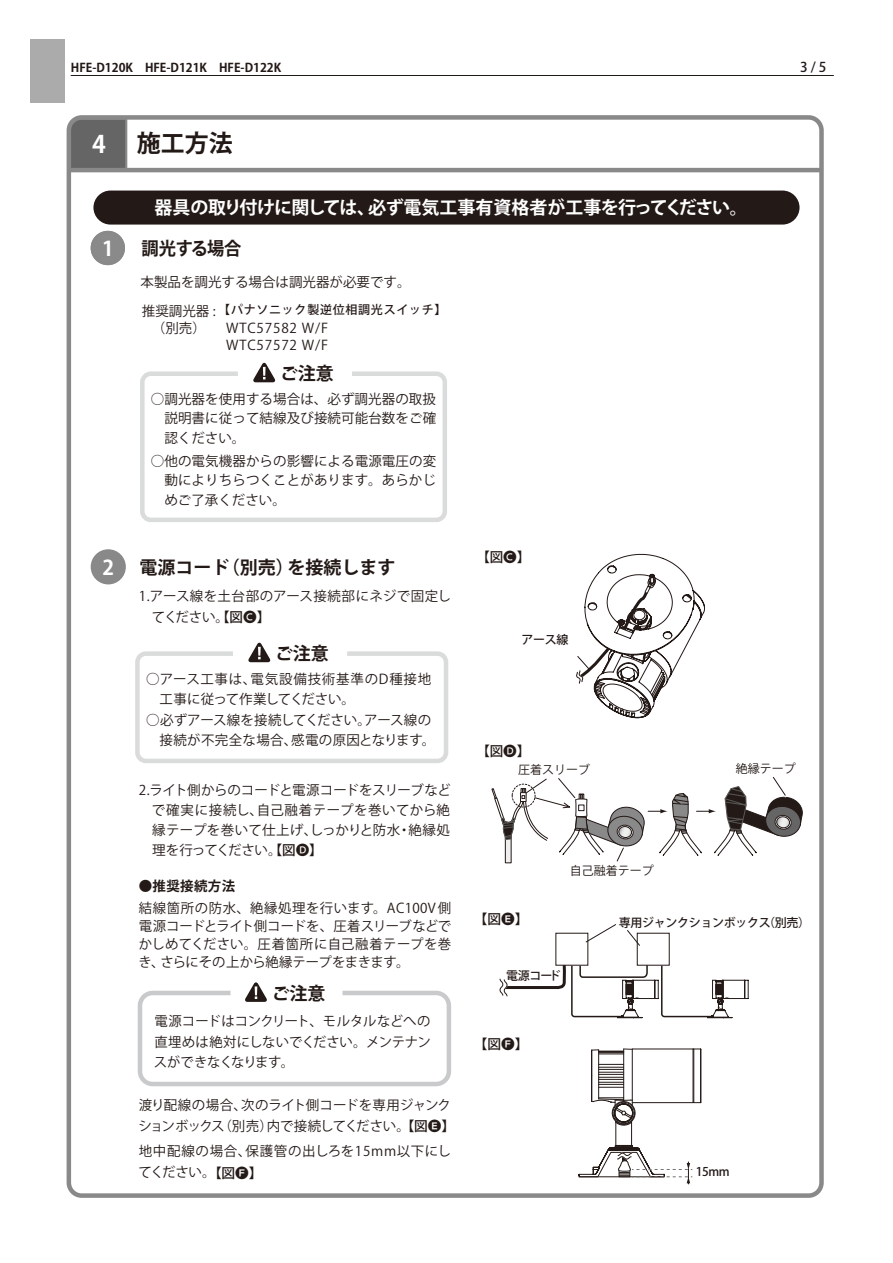
<style>
.page{position:relative;width:893px;height:1263px;background:#fff}
.page>*{position:absolute;margin:0;border:0;box-sizing:border-box;transform-origin:0 0}
.t1{font:700 24px "Koz Go Pro";color:#231916}
.t2{font:700 24px "Koz Go Pro";color:#fff}
.t3{font:700 20.25px "Koz Go Pro";color:#fff}
.t4{font:700 18px "Koz Go Pro";letter-spacing:-.02em;color:#fff}
.t5{font:700 18px "Koz Go Pro";color:#231916}
.t6{font:700 18px "Koz Go Pro";color:#231916;scale:.96 1}
.t7{font:13.5px/20.2px "Koz Go Pro";letter-spacing:.005em;color:#231916;text-align:justify}
.t8{font:13.5px/21px "Koz Go Pro";letter-spacing:-.025em;color:#231916}
.t9{font:13.5px/20.2px "Koz Go Pro";letter-spacing:.03em;color:#231916}
.t10{font:13.5px/20.2px "Koz Go Pro";letter-spacing:.025em;color:#231916}
.t11{font:13.5px/21px "Koz Go Pro";letter-spacing:.05em;color:#231916}
.t12{font:13.5px/17px "Koz Go Pro";letter-spacing:.06em;color:#231916}
.t13{font:500 13.5px "Koz Go Pr 6 N";color:#231916}
.t14{font:500 13.5px "Koz Go Pro";color:#231916}
.t15{font:700 13.5px "Koz Go Pro";letter-spacing:.025em;color:#231916}
.t16{font:500 12px "Koz Go Pro";letter-spacing:-.03em;color:#231916}
.t17{font:700 12px "Koz Go Pro";color:#231916}
.t18{font:12px "Koz Go Pro";color:#231916}
.t19{font:500 12px "Koz Go Pro";letter-spacing:.06em;color:#231916}
.s1{font-weight:500}
.s2{font-family:"Koz Go Pr 6 N"}
.s3{font-family:"Koz Go Pr 6 N";font-weight:400}
</style>
<div class="page">
<div style="left:30px;top:39px;width:34px;height:64px;background:#ababac"></div>
<hr style="left:71px;top:75px;width:763px;height:1px;background:#231916">
<div style="left:72px;top:120px;width:56px;height:48px;background:#666565"></div>
<div style="left:67px;top:115px;width:757px;height:1083px;border:4px solid #898989;border-radius:13px"></div>
<hr style="left:69px;top:168px;width:752px;height:4px;background:#898989">
<div style="left:91px;top:549px;width:35px;height:35px;background:#898989;border-radius:50%"></div>
<svg style="left:245px;top:982px;width:22px;height:20px"></svg>
<div style="left:138px;top:991px;width:313px;height:95px;border:4px solid #c9cacb;border-radius:13px"></div>
<div style="left:93px;top:191px;width:706px;height:34px;background:#231916;border-radius:17px"></div>
<svg style="left:248px;top:642px;width:23px;height:20px"></svg>
<div style="left:135px;top:651px;width:313px;height:112px;border:4px solid #dadbdb;border-radius:9px"></div>
<div style="left:505px;top:829px;width:6px;height:34px;border:1px solid #231916"></div>
<svg style="left:491px;top:777px;width:312px;height:84px"></svg>
<div style="left:92px;top:232px;width:32px;height:32px;background:#8a8a8a;border-radius:50%"></div>
<div style="left:91px;top:231px;width:34px;height:34px;border:2px solid #898989;border-radius:50%"></div>
<svg style="left:253px;top:362px;width:23px;height:20px"></svg>
<div style="left:140px;top:371px;width:307px;height:151px;border:4px solid #dadbdb;border-radius:9px"></div>
<svg style="left:627px;top:930px;width:13px;height:16px"></svg>
<svg style="left:585px;top:924px;width:31px;height:18px"></svg>
<div style="left:637px;top:933px;width:32px;height:32px;border:1px solid #231916"></div>
<svg style="left:499px;top:962px;width:250px;height:56px"></svg>
<svg style="left:576px;top:554px;width:129px;height:164px"></svg>
<hr style="left:701px;top:1049px;width:1px;height:53px;background:#231916">
<svg style="left:579px;top:1048px;width:122px;height:136px"></svg>
<p class="t17" style="left:71px;top:60px;width:212px">HFE-D120K　HFE-D121K　HFE-D122K</p>
<p class="t14" style="left:800px;top:59px;width:28px">3 / 5</p>
<h1 class="t2" style="left:92px;top:129px;width:15px">4</h1>
<h1 class="t1" style="left:137px;top:128px;width:98px">施工方法</h1>
<h3 class="t4" style="left:155px;top:196px;width:595px">器具の取り付けに関しては、必ず電気工事有資格者が工事を行ってください。</h3>
<h2 class="t3" style="left:102px;top:235px;width:13px">1</h2>
<h3 class="t6" style="left:142px;top:236px;width:106px">調光する場合</h3>
<p class="t7" style="left:141px;top:269px;width:271px;line-height:28.2px">本製品を調光する場合は調光器が必要です。推奨調光器 :</p>
<p class="t7" style="left:152px;top:318px;width:55px">（別売）</p>
<p class="t12" style="left:226px;top:320px;width:103px">WTC57582 W/F<br>WTC57572 W/F</p>
<p class="t19" style="left:218px;top:302px;width:230px">【パナソニック製逆位相調光スイッチ】</p>
<h3 class="t5" style="left:280px;top:362px;width:55px">ご注意</h3>
<h2 class="t3" style="left:102px;top:554px;width:13px">2</h2>
<p class="t7" style="left:164px;top:390px;width:273px;line-height:19.2px;text-indent:-14px">○調光器を使用する場合は、必ず調光器の取扱説明書に従って結線及び接続可能台数をご確認ください。</p>
<p class="t7" style="left:164px;top:452px;width:273px;line-height:19.2px;text-indent:-14px">○他の電気機器からの影響による電源電圧の変動によりちらつくことがあります。あらかじめご了承ください。</p>
<h3 class="t5" style="left:139px;top:556px;width:257px">電源コード（別売）を接続します</h3>
<p class="t10" style="left:152px;top:586px;width:301px;text-indent:-13px">1.アース線を土台部のアース接続部にネジで固定してください。<span class="s1">【図</span><span class="s2">C</span><span class="s1">】</span></p>
<h3 class="t5" style="left:275px;top:642px;width:55px">ご注意</h3>
<p class="t9" style="left:160px;top:669px;width:273px;text-indent:-14px">○アース工事は、電気設備技術基準のD種接地工事に従って作業してください。</p>
<p class="t7" style="left:146px;top:710px;width:291px;text-align:right">○必ずアース線を接続してください。アース線の接続が不完全な場合、感電の原因となります。</p>
<p class="t7" style="left:152px;top:780px;width:300px;text-indent:-13px">2.ライト側からのコードと電源コードをスリーブなどで確実に接続し、自己融着テープを巻いてから絶縁テープを巻いて仕上げ、しっかりと防水・絶縁処理を行ってください。<span class="s1">【図</span><span class="s2">D</span><span class="s1">】</span></p>
<p class="t15" style="left:139px;top:877px;width:98px">●推奨接続方法</p>
<p class="t7" style="left:139px;top:900px;width:314px;line-height:18px">結線箇所の防水、絶縁処理を行います。AC100V側電源コードとライト側コードを、圧着スリーブなどでかしめてください。圧着箇所に自己融着テープを巻き、さらにその上から絶縁テープをまきます。</p>
<h3 class="t5" style="left:272px;top:981px;width:55px">ご注意</h3>
<p class="t7" style="left:154px;top:1011px;width:279px">電源コードはコンクリート、モルタルなどへの直埋めは絶対にしないでください。メンテナンスができなくなります。</p>
<p class="t14" style="left:476px;top:548px;width:55px">【図<span class="s3">C</span>】</p>
<p class="t16" style="left:522px;top:631px;width:48px">アース線</p>
<p class="t14" style="left:476px;top:743px;width:55px">【図<span class="s3">D</span>】</p>
<p class="t18" style="left:518px;top:761px;width:73px">圧着スリーブ</p>
<p class="t18" style="left:570px;top:863px;width:85px">自己融着テープ</p>
<p class="t18" style="left:736px;top:761px;width:62px">絶縁テープ</p>
<p class="t13" style="left:474px;top:912px;width:56px">【図E】</p>
<p class="t16" style="left:506px;top:968px;width:56px">電源コード</p>
<p class="t13" style="left:474px;top:1036px;width:56px">【図F】</p>
<p class="t16" style="left:619px;top:915px;width:193px">専用ジャンクションボックス（別売）</p>
<p class="t8" style="left:138px;top:1095px;width:314px">渡り配線の場合、次のライト側コードを専用ジャンクションボックス（別売）内で接続してください。</p>
<p class="t11" style="left:138px;top:1141px;width:314px">地中配線の場合、保護管の出しろを15mm以下にしてください。</p>
<p class="t13" style="left:401px;top:1118px;width:56px">【図E】</p>
<p class="t13" style="left:208px;top:1165px;width:56px">【図F】</p>
<p class="t16" style="left:696px;top:1164px;width:36px">15mm</p>
</div>
